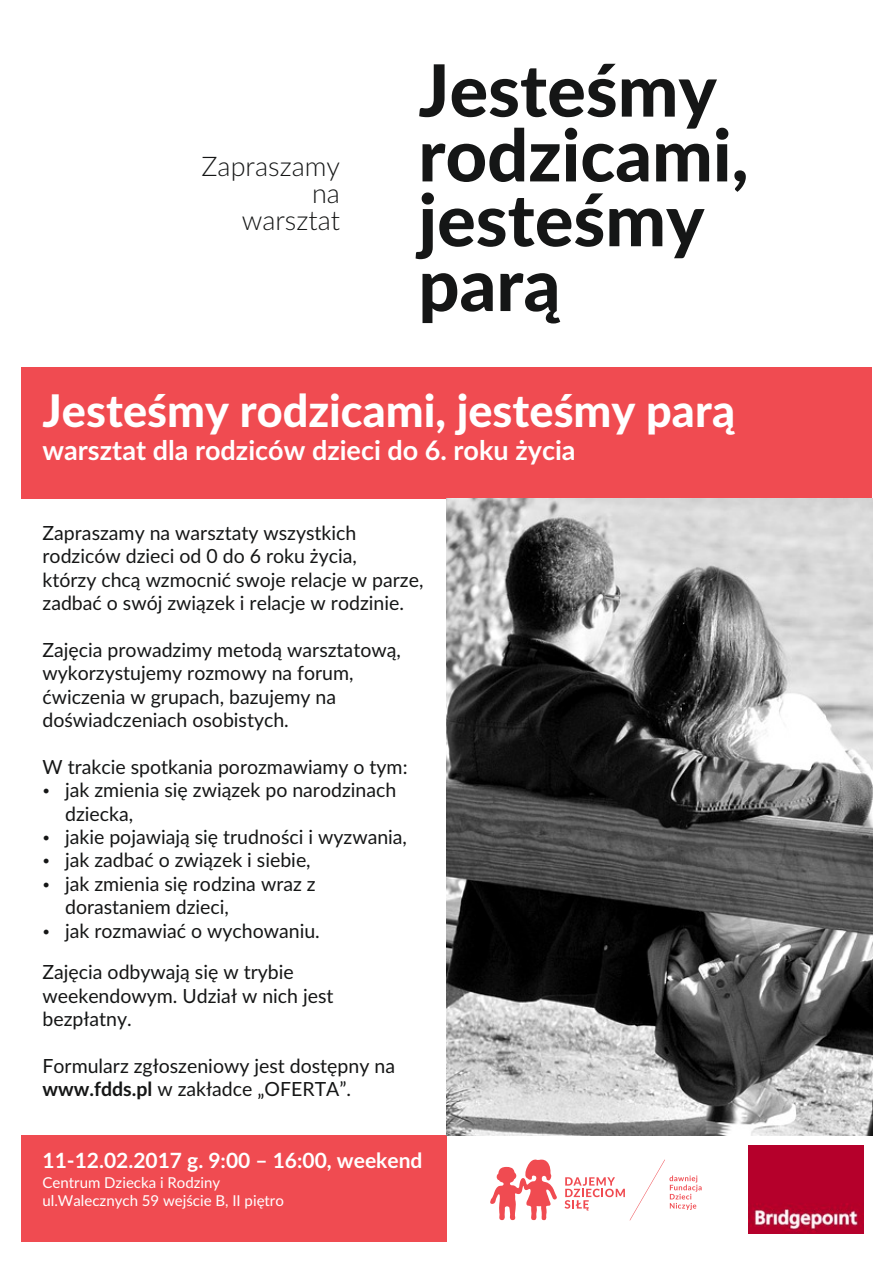
<style>
.page{position:relative;width:893px;height:1263px;background:#fff}
.page>*{position:absolute;margin:0;border:0;box-sizing:border-box;transform-origin:0 0}
.t1{font:800 72px/64.8px "Lato";color:#151616}
.t2{font:800 45px "Lato";color:#fff}
.t3{font:700 27px "Lato";color:#fff}
.t4{font:300 27px/27px "Lato";color:#151616;text-align:right}
.t5{font:700 21px "Lato";color:#fff}
.t6{font:19.5px/23.4px "Lato";color:#151616}
.t7{font:15px/18px "Lato";color:#fff}
.s1{font-weight:700}
</style>
<div class="page">
<div style="left:21px;top:367px;width:851px;height:131px;background:#f04b51"></div>
<div style="left:21px;top:1135px;width:425px;height:107px;background:#f04b51"></div>
<svg style="left:490px;top:1159px;width:67px;height:61px"></svg>
<svg style="left:565px;top:1159px;width:137px;height:61px"></svg>
<img style="left:748px;top:1146px;width:116px;height:88px">
<img style="left:446px;top:498px;width:426px;height:637px">
<h3 class="t4" style="left:201px;top:154px;width:140px">Zapraszamy na<br>warsztat</h3>
<h1 class="t1" style="left:418px;top:62px;width:332px">Jesteśmy rodzicami, jesteśmy parą</h1>
<h2 class="t2" style="left:43px;top:391px;width:694px">Jesteśmy rodzicami, jesteśmy parą</h2>
<h3 class="t3" style="left:43px;top:438px;width:535px">warsztat dla rodziców dzieci do 6. roku życia</h3>
<p class="t6" style="left:43px;top:522px;width:315px">Zapraszamy na warsztaty wszystkich</p>
<p class="t6" style="left:43px;top:546px;width:382px">rodziców dzieci od 0 do 6 roku życia,<br>którzy chcą wzmocnić swoje relacje w parze, zadbać o swój związek i relacje w rodzinie.</p>
<p class="t6" style="left:43px;top:639px;width:360px">Zajęcia prowadzimy metodą warsztatową, wykorzystujemy rozmowy na forum, ćwiczenia w grupach, bazujemy na doświadczeniach osobistych.</p>
<p class="t6" style="left:65px;top:756px;width:344px;text-indent:-23px">W trakcie spotkania porozmawiamy o tym: jak zmienia się związek po narodzinach dziecka,<br>jakie pojawiają się trudności i wyzwania, jak zadbać o związek i siebie,<br>jak zmienia się rodzina wraz z dorastaniem dzieci,<br>jak rozmawiać o wychowaniu.</p>
<p class="t6" style="left:43px;top:961px;width:292px">Zajęcia odbywają się w trybie weekendowym. Udział w nich jest bezpłatny.</p>
<p class="t6" style="left:43px;top:1055px;width:354px">Formularz zgłoszeniowy jest dostępny na <span class="s1">www.fdds.pl</span> w zakładce „OFERTA”.</p>
<p class="t5" style="left:43px;top:1151px;width:381px">11-12.02.2017 g. 9:00 – 16:00, weekend</p>
<p class="t7" style="left:43px;top:1174px;width:243px">Centrum Dziecka i Rodziny ul.Walecznych 59 wejście B, II piętro</p>
</div>
